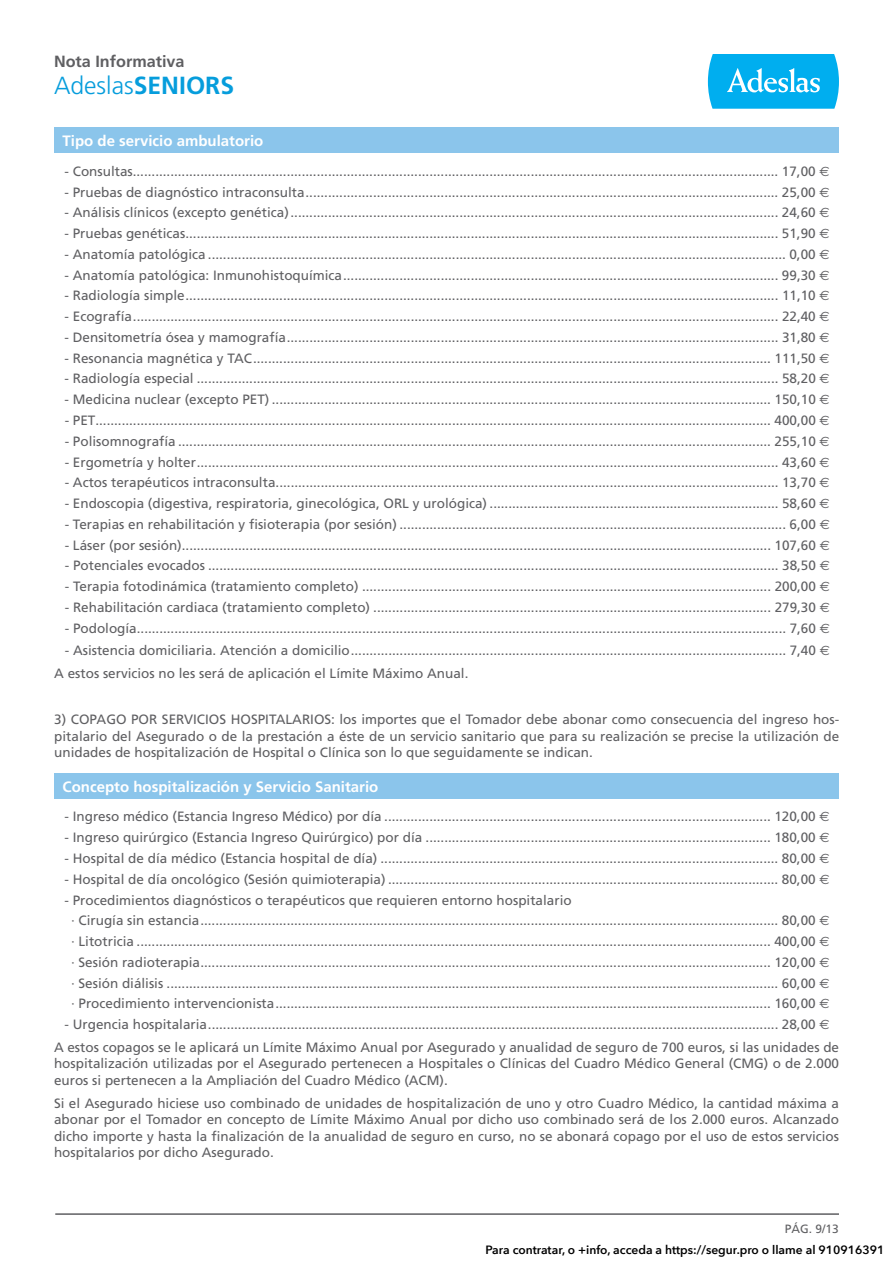
<style>
.page{position:relative;width:893px;height:1263px;background:#fff}
.page>*{position:absolute;margin:0;border:0;box-sizing:border-box;transform-origin:0 0}
.t1{font:300 24.75px "Frutiger";color:#069ddc}
.t2{font:700 16.2px "Frutiger";color:#5f5f62}
.t3{font:700 15px "Frutiger";color:#fff}
.t4{font:13.5px/16.5px "Frutiger";color:#5f5f62}
.t5{font:600 12px "Avenir Next";color:#000}
.t6{font:12px "Frutiger";color:#5f5f62}
.s1{font-weight:700}
.s2{font-family:"Euro Sans"}
</style>
<div class="page">
<div style="left:54px;top:128px;width:785px;height:25px;background:#8bc5eb"></div>
<div style="left:54px;top:773px;width:785px;height:26px;background:#8bc5eb"></div>
<hr style="left:55px;top:1213px;width:784px;height:2px;background:#5f5f62">
<svg style="left:708px;top:54px;width:131px;height:55px;background:#20b8f0"></svg>
<p class="t2" style="left:54px;top:51px;width:132px">Nota Informativa</p>
<h1 class="t1" style="left:54px;top:71px;width:182px">Adeslas<span class="s1">SENIORS</span></h1>
<p class="t3" style="left:63px;top:132px;width:202px">Tipo de servicio ambulatorio</p>
<p class="t4" style="left:65px;top:163px;width:767px">- Consultas............................................................................................................................................................................ 17,00 <span class="s2">€</span></p>
<p class="t4" style="left:65px;top:184px;width:767px">- Pruebas de diagnóstico intraconsulta.............................................................................................................................. 25,00 <span class="s2">€</span></p>
<p class="t4" style="left:65px;top:204px;width:767px">- Análisis clínicos (excepto genética).................................................................................................................................. 24,60 <span class="s2">€</span></p>
<p class="t4" style="left:65px;top:225px;width:767px">- Pruebas genéticas.............................................................................................................................................................. 51,90 <span class="s2">€</span></p>
<p class="t4" style="left:65px;top:246px;width:767px">- Anatomía patológica .......................................................................................................................................................... 0,00 <span class="s2">€</span></p>
<p class="t4" style="left:65px;top:267px;width:767px">- Anatomía patológica: Inmunohistoquímica.................................................................................................................... 99,30 <span class="s2">€</span></p>
<p class="t4" style="left:65px;top:287px;width:767px">- Radiología simple.............................................................................................................................................................. 11,10 <span class="s2">€</span></p>
<p class="t4" style="left:65px;top:308px;width:767px">- Ecografía............................................................................................................................................................................ 22,40 <span class="s2">€</span></p>
<p class="t4" style="left:65px;top:329px;width:767px">- Densitometría ósea y mamografía................................................................................................................................... 31,80 <span class="s2">€</span></p>
<p class="t4" style="left:65px;top:350px;width:767px">- Resonancia magnética y TAC.......................................................................................................................................... 111,50 <span class="s2">€</span></p>
<p class="t4" style="left:65px;top:370px;width:767px">- Radiología especial ........................................................................................................................................................... 58,20 <span class="s2">€</span></p>
<p class="t4" style="left:65px;top:391px;width:767px">- Medicina nuclear (excepto PET) ..................................................................................................................................... 150,10 <span class="s2">€</span></p>
<p class="t4" style="left:65px;top:412px;width:767px">- PET.................................................................................................................................................................................... 400,00 <span class="s2">€</span></p>
<p class="t4" style="left:65px;top:433px;width:767px">- Polisomnografía .............................................................................................................................................................. 255,10 <span class="s2">€</span></p>
<p class="t4" style="left:65px;top:453px;width:767px">- Ergometría y holter........................................................................................................................................................... 43,60 <span class="s2">€</span></p>
<p class="t4" style="left:65px;top:474px;width:767px">- Actos terapéuticos intraconsulta...................................................................................................................................... 13,70 <span class="s2">€</span></p>
<p class="t4" style="left:65px;top:495px;width:766px">- Endoscopia (digestiva, respiratoria, ginecológica, ORL y urológica) ............................................................................. 58,60 <span class="s2">€</span></p>
<p class="t4" style="left:65px;top:516px;width:767px">- Terapias en rehabilitación y fisioterapia (por sesión) ....................................................................................................... 6,00 <span class="s2">€</span></p>
<p class="t4" style="left:65px;top:536px;width:767px">- Láser (por sesión)............................................................................................................................................................. 107,60 <span class="s2">€</span></p>
<p class="t4" style="left:65px;top:557px;width:767px">- Potenciales evocados ........................................................................................................................................................ 38,50 <span class="s2">€</span></p>
<p class="t4" style="left:65px;top:578px;width:767px">- Terapia fotodinámica (tratamiento completo) ............................................................................................................. 200,00 <span class="s2">€</span></p>
<p class="t4" style="left:65px;top:599px;width:766px">- Rehabilitación cardiaca (tratamiento completo) .......................................................................................................... 279,30 <span class="s2">€</span></p>
<p class="t4" style="left:65px;top:619px;width:767px">- Podología............................................................................................................................................................................. 7,60 <span class="s2">€</span></p>
<p class="t4" style="left:54px;top:639px;width:777px;line-height:23px;text-indent:10px">- Asistencia domiciliaria. Atención a domicilio.................................................................................................................... 7,40 <span class="s2">€<br></span>A estos servicios no les será de aplicación el Límite Máximo Anual.</p>
<p class="t4" style="left:54px;top:711px;width:786px;text-align:justify">3) COPAGO POR SERVICIOS HOSPITALARIOS: los importes que el Tomador debe abonar como consecuencia del ingreso hos&shy;pitalario del Asegurado o de la prestación a éste de un servicio sanitario que para su realización se precise la utilización de unidades de hospitalización de Hospital o Clínica son lo que seguidamente se indican.</p>
<p class="t3" style="left:63px;top:778px;width:317px">Concepto hospitalización y Servicio Sanitario</p>
<p class="t4" style="left:65px;top:808px;width:766px">- Ingreso médico (Estancia Ingreso Médico) por día ....................................................................................................... 120,00 <span class="s2">€</span></p>
<p class="t4" style="left:65px;top:829px;width:766px">- Ingreso quirúrgico (Estancia Ingreso Quirúrgico) por día ............................................................................................ 180,00 <span class="s2">€</span></p>
<p class="t4" style="left:65px;top:850px;width:767px">- Hospital de día médico (Estancia hospital de día) .......................................................................................................... 80,00 <span class="s2">€</span></p>
<p class="t4" style="left:65px;top:871px;width:766px">- Hospital de día oncológico (Sesión quimioterapia) ........................................................................................................ 80,00 <span class="s2">€</span></p>
<p class="t4" style="left:71px;top:889px;width:760px;line-height:20.7px;text-indent:-7px">- Procedimientos diagnósticos o terapéuticos que requieren entorno hospitalario<br>· Cirugía sin estancia.......................................................................................................................................................... 80,00 <span class="s2">€ </span>· Litotricia ......................................................................................................................................................................... 400,00 <span class="s2">€ </span>· Sesión radioterapia........................................................................................................................................................ 120,00 <span class="s2">€ </span>· Sesión diálisis ................................................................................................................................................................... 60,00 <span class="s2">€ </span>· Procedimiento intervencionista.................................................................................................................................... 160,00 <span class="s2">€</span></p>
<p class="t4" style="left:54px;top:1013px;width:787px;line-height:23px;text-align:center">- Urgencia hospitalaria........................................................................................................................................................ 28,00 <span class="s2">€<br></span>A estos copagos se le aplicará un Límite Máximo Anual por Asegurado y anualidad de seguro de 700 euros, si las unidades de</p>
<p class="t4" style="left:54px;top:1055px;width:786px">hospitalización utilizadas por el Asegurado pertenecen a Hospitales o Clínicas del Cuadro Médico General (CMG) o de 2.000 euros si pertenecen a la Ampliación del Cuadro Médico (ACM).</p>
<p class="t4" style="left:54px;top:1095px;width:787px;text-align:justify">Si el Asegurado hiciese uso combinado de unidades de hospitalización de uno y otro Cuadro Médico, la cantidad máxima a abonar por el Tomador en concepto de Límite Máximo Anual por dicho uso combinado será de los 2.000 euros. Alcanzado dicho importe y hasta la finalización de la anualidad de seguro en curso, no se abonará copago por el uso de estos servicios hospitalarios por dicho Asegurado.</p>
<p class="t6" style="left:785px;top:1221px;width:56px">PÁG. 9/13</p>
<p class="t5" style="left:486px;top:1242px;width:400px">Para contratar, o +info, acceda a https://segur.pro o llame al 910916391</p>
</div>
